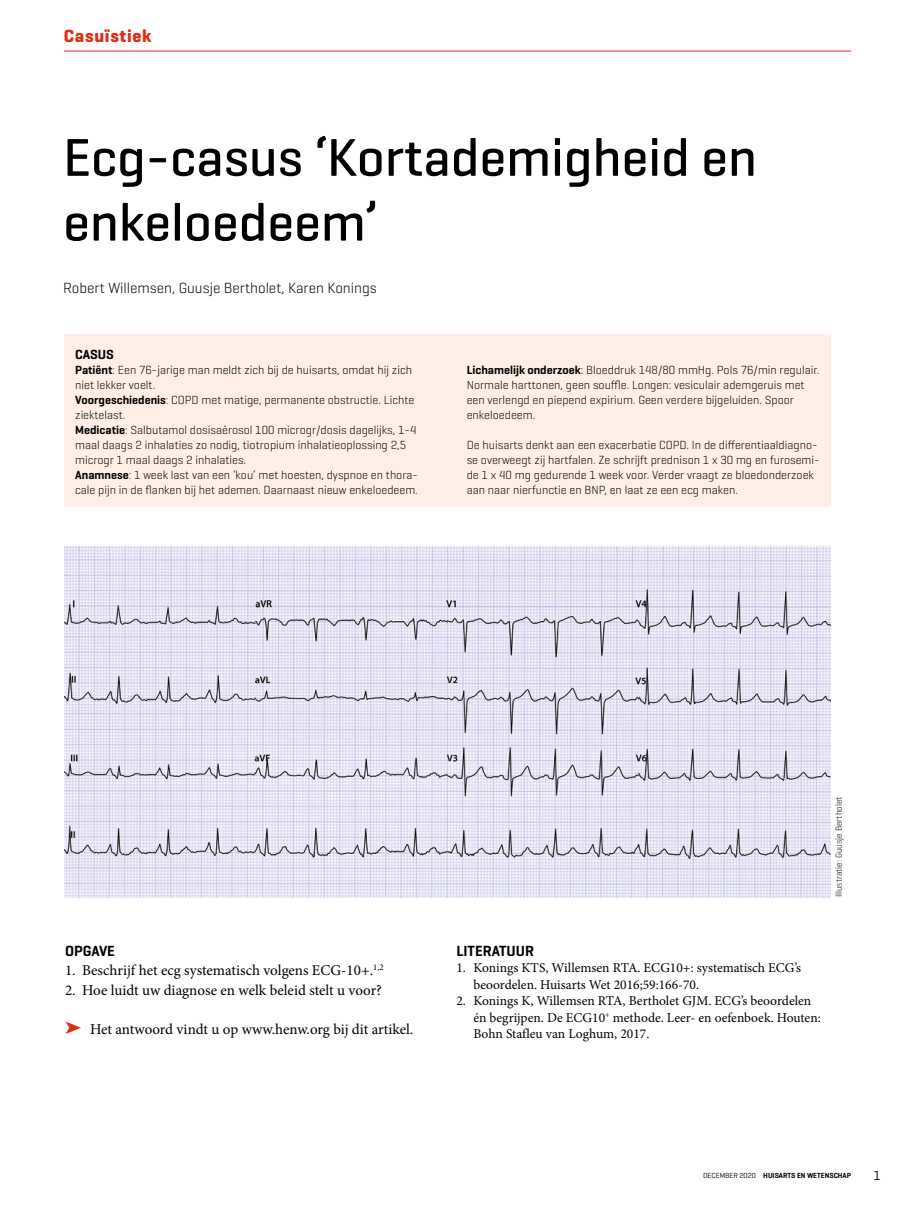
<style>
.page{position:relative;width:915px;height:1212px;background:#fff}
.page>*{position:absolute;margin:0;border:0;box-sizing:border-box;transform-origin:0 0}
.Title_artikelkop{font:500 54px/64.8px "Geogrotesque";color:#000}
.t1{font:700 18px "Geogrotesque";letter-spacing:.04em;color:#df2d14}
.Para_broodtekst{font:15px "Minion Pro";letter-spacing:-.005em;color:#000}
.Author_auteur{font:300 15px "Geogrotesque";color:#000}
.Bibliography_Heading{font:600 15px "Geogrotesque";color:#000}
.SectionHeading_1_tus{font:600 15px "Geogrotesque";color:#000}
.t2{font:13.5px/16.5px "Minion Pro";color:#000}
.Box_Heading_casuskop{font:600 13.5px "Geogrotesque";color:#000}
.t3{font:13.5px "Geogrotesque";color:#000}
.Para_casus_tekst{font:300 12px/15px "Geogrotesque";color:#000}
.Image_Source_credit{font:300 9px "Geogrotesque";color:#000}
.t4{font:600 7.5px "Geogrotesque";color:#000}
.t5{font:7.5px "Geogrotesque";color:#000}
.s1{font-weight:600}
.s2{color:#df2d14}
.s3{font-weight:400}
</style>
<div class="page">
<hr style="left:64px;top:51px;width:786px;height:1px;background:#df2d14">
<div style="left:64px;top:334px;width:766px;height:172px;background:#ffefe7"></div>
<img style="left:64px;top:546px;width:766px;height:351px">
<h2 class="t1" style="left:64px;top:25px;width:89px">Casuïstiek</h2>
<p class="Title_artikelkop" style="left:63px;top:124px;width:695px">Ecg-casus ‘Kortademigheid en enkeloedeem’</p>
<p class="Author_auteur" style="left:63px;top:278px;width:315px">Robert Willemsen, Guusje Bertholet, Karen Konings</p>
<p class="Box_Heading_casuskop" style="left:75px;top:346px;width:40px">CASUS</p>
<p class="Para_casus_tekst" style="left:75px;top:362px;width:338px"><span class="s1">Patiënt</span>: Een 76-jarige man meldt zich bij de huisarts, omdat hij zich niet lekker voelt.</p>
<p class="Para_casus_tekst" style="left:75px;top:392px;width:340px"><span class="s1">Voorgeschiedenis</span>: COPD met matige, permanente obstructie. Lichte ziektelast.</p>
<p class="Para_casus_tekst" style="left:75px;top:422px;width:343px"><span class="s1">Medicatie</span>: Salbutamol dosisaërosol 100 microgr/dosis dagelijks, 1-4 maal daags 2 inhalaties zo nodig, tiotropium inhalatieoplossing 2,5 microgr 1 maal daags 2 inhalaties.</p>
<p class="Para_casus_tekst" style="left:75px;top:467px;width:344px"><span class="s1">Anamnese</span>: 1 week last van een ‘kou’ met hoesten, dyspnoe en thora&shy;cale pijn in de flanken bij het ademen. Daarnaast nieuw enkeloedeem.</p>
<p class="Para_casus_tekst" style="left:466px;top:362px;width:354px"><span class="s1">Lichamelijk onderzoek</span>: Bloeddruk 148/80 mmHg. Pols 76/min regulair.<br>Normale harttonen, geen souffle. Longen: vesiculair ademgeruis met een verlengd en piepend expirium. Geen verdere bijgeluiden. Spoor enkeloedeem.</p>
<p class="Para_casus_tekst" style="left:466px;top:437px;width:354px">De huisarts denkt aan een exacerbatie COPD. In de differentiaaldiagno&shy;se overweegt zij hartfalen. Ze schrijft prednison 1 x 30 mg en furosemi&shy;de 1 x 40 mg gedurende 1 week voor. Verder vraagt ze bloedonderzoek aan naar nierfunctie en BNP, en laat ze een ecg maken.</p>
<p class="SectionHeading_1_tus" style="left:65px;top:941px;width:51px">OPGAVE</p>
<p class="Para_broodtekst" style="left:65px;top:960px;width:320px">1. Beschrijf het ecg systematisch volgens ECG-10+.<sup>1,2</sup></p>
<p class="Para_broodtekst" style="left:65px;top:980px;width:318px">2. Hoe luidt uw diagnose en welk beleid stelt u voor?</p>
<p class="Para_broodtekst" style="left:65px;top:1019px;width:350px"><span class="s2">➤</span> Het antwoord vindt u op www.henw.org bij dit artikel.</p>
<p class="Image_Source_credit" style="left:833px;top:897px;width:102px;rotate:-90deg">Illustratie: Guusje Bertholet</p>
<p class="Bibliography_Heading" style="left:456px;top:941px;width:79px">LITERATUUR</p>
<p class="t2" style="left:473px;top:960px;width:329px;text-indent:-17px">1. Konings KTS, Willemsen RTA. ECG10+: systematisch ECG’s beoordelen. Huisarts Wet 2016;59:166-70.</p>
<p class="t2" style="left:473px;top:993px;width:349px;text-indent:-17px">2. Konings K, Willemsen RTA, Bertholet GJM. ECG’s beoordelen én begrijpen. De ECG10<sup>+</sup> methode. Leer- en oefenboek. Houten:<br>Bohn Stafleu van Loghum, 2017.</p>
<p class="t4" style="left:703px;top:1171px;width:149px"><span class="s3">D ECEM BER 2020</span> HUISARTS EN WETENSCHAP</p>
<p class="t5" style="left:715px;top:1171px;width:42px">MAAND NULL</p>
<p class="t3" style="left:873px;top:1166px;width:9px">1</p>
</div>
